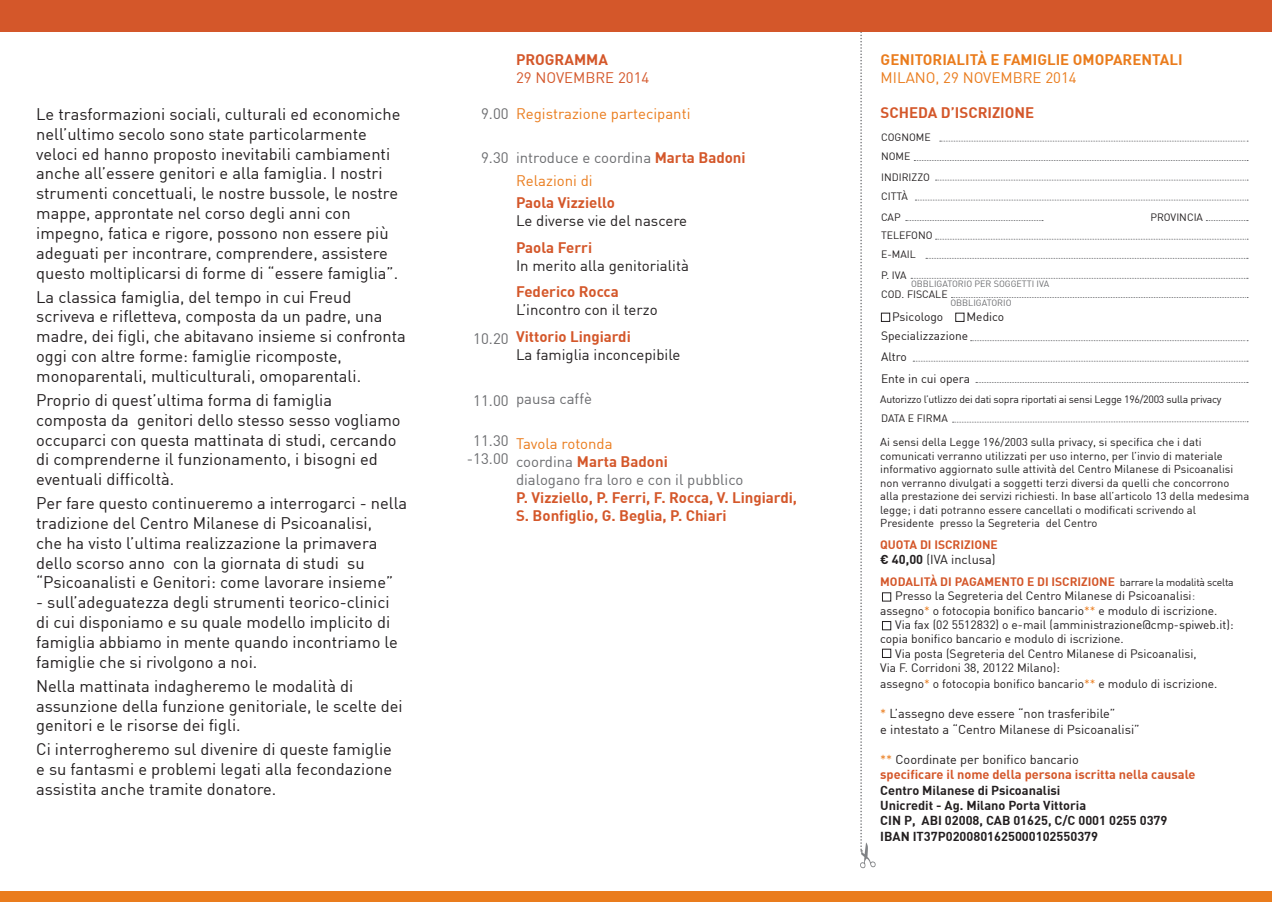
<style>
.page{position:relative;width:1272px;height:902px;background:#fff}
.page>*{position:absolute;margin:0;border:0;box-sizing:border-box;transform-origin:0 0}
.t1{font:16.5px/19.8px "DIN";color:#231f20}
.t2{font:700 15px/18px "DIN";color:#d4572a}
.relazioni{font:15px/18px "DIN";color:#231f20}
.t3{font:15px/18px "DIN";color:#6c6d70;text-align:center}
.t4{font:15px "DIN";color:#ea7c1d}
.t5{font:700 15px "DIN";color:#ea7c1d}
.t6{font:15px/18px "DIN";color:#d4572a}
.t7{font:700 12.75px "DIN";color:#231f20}
.t8{font:12.75px/15.3px "DIN";color:#231f20}
.t9{font:700 12.75px/15.3px "DIN";color:#d4572a}
.t10{font:12px/14.4px "DIN";color:#231f20}
.t11{font:700 12px "DIN";color:#d4572a}
.t12{font:11.25px/13.5px "DIN";color:#231f20}
.t13{font:10.5px "DIN";letter-spacing:-.025em;color:#231f20}
.t14{font:10.5px "DIN";color:#231f20}
.t15{font:9px "DIN";color:#6c6d70}
.s1{font-weight:700}
.s2{font-weight:700;color:#d4572a}
.s3{font-weight:400;color:#ea7c1d}
.s4{font-weight:400;color:#6c6d70}
.s5{font-weight:400;font-size:10.5px;color:#231f20}
.s6{color:#6c6d70}
.s7{color:#ea7c1d}
.s8{font-weight:400;color:#231f20}
</style>
<div class="page">
<svg style="left:860px;top:32px;width:15px;height:836px"></svg>
<div style="left:881px;top:313px;width:9px;height:9px;border:1px solid #231f20"></div>
<svg style="left:911px;top:278px;width:336px;height:1px"></svg>
<svg style="left:925px;top:258px;width:322px;height:1px"></svg>
<svg style="left:935px;top:239px;width:312px;height:1px"></svg>
<svg style="left:939px;top:141px;width:308px;height:1px"></svg>
<svg style="left:935px;top:180px;width:312px;height:1px"></svg>
<svg style="left:915px;top:200px;width:332px;height:1px"></svg>
<svg style="left:914px;top:160px;width:333px;height:1px"></svg>
<svg style="left:905px;top:220px;width:138px;height:1px"></svg>
<svg style="left:1206px;top:220px;width:41px;height:1px"></svg>
<svg style="left:951px;top:297px;width:296px;height:1px"></svg>
<svg style="left:970px;top:340px;width:277px;height:1px"></svg>
<div style="left:955px;top:313px;width:9px;height:9px;border:1px solid #231f20"></div>
<svg style="left:913px;top:361px;width:334px;height:1px"></svg>
<svg style="left:952px;top:421px;width:295px;height:2px"></svg>
<svg style="left:975px;top:382px;width:272px;height:1px"></svg>
<div style="left:882px;top:592px;width:9px;height:9px;border:1px solid #231f20"></div>
<div style="left:882px;top:621px;width:9px;height:9px;border:1px solid #231f20"></div>
<div style="left:882px;top:648px;width:9px;height:9px;border:1px solid #231f20"></div>
<div style="left:0;top:891px;width:1271px;height:10px;background:#ea7c1d"></div>
<div style="left:0;top:0;width:1271px;height:32px;background:#d4572a"></div>
<p class="t1" style="left:36px;top:104px;width:366px">Le trasformazioni sociali, culturali ed economiche nell’ultimo secolo sono state particolarmente veloci ed hanno proposto inevitabili cambiamenti anche all’essere genitori e alla famiglia. I nostri strumenti concettuali, le nostre bussole, le nostre mappe, approntate nel corso degli anni con impegno, fatica e rigore, possono non essere più adeguati per incontrare, comprendere, assistere questo moltiplicarsi di forme di “essere famiglia”.</p>
<p class="t1" style="left:36px;top:286px;width:371px">La classica famiglia, del tempo in cui Freud scriveva e rifletteva, composta da un padre, una madre, dei figli, che abitavano insieme si confronta oggi con altre forme: famiglie ricomposte, monoparentali, multiculturali, omoparentali.</p>
<p class="t1" style="left:36px;top:389px;width:366px">Proprio di quest’ultima forma di famiglia composta da genitori dello stesso sesso vogliamo occuparci con questa mattinata di studi, cercando di comprenderne il funzionamento, i bisogni ed eventuali difficoltà.</p>
<p class="t1" style="left:36px;top:493px;width:372px">Per fare questo continueremo a interrogarci - nella tradizione del Centro Milanese di Psicoanalisi,<br>che ha visto l’ultima realizzazione la primavera dello scorso anno con la giornata di studi su “Psicoanalisti e Genitori: come lavorare insieme”</p>
<p class="t1" style="left:36px;top:592px;width:363px">- sull’adeguatezza degli strumenti teorico-clinici di cui disponiamo e su quale modello implicito di famiglia abbiamo in mente quando incontriamo le famiglie che si rivolgono a noi.</p>
<p class="t1" style="left:36px;top:675px;width:368px">Nella mattinata indagheremo le modalità di assunzione della funzione genitoriale, le scelte dei genitori e le risorse dei figli.</p>
<p class="t1" style="left:36px;top:739px;width:357px;text-align:justify">Ci interrogheremo sul divenire di queste famiglie e su fantasmi e problemi legati alla fecondazione assistita anche tramite donatore.</p>
<p class="t3" style="left:481px;top:104px;width:29px">9.00</p>
<p class="t3" style="left:481px;top:149px;width:29px">9.30</p>
<p class="t3" style="left:473px;top:329px;width:37px">10.20</p>
<p class="t3" style="left:473px;top:391px;width:37px">11.00</p>
<p class="t3" style="left:467px;top:431px;width:43px">11.30 -13.00</p>
<p class="t6" style="left:516px;top:50px;width:135px"><span class="s1">PROGRAMMA<br></span>29 NOVEMBRE 2014</p>
<p class="t4" style="left:516px;top:104px;width:176px">Registrazione partecipanti</p>
<p class="t3" style="left:516px;top:149px;width:231px">introduce e coordina <span class="s2">Marta Badoni</span></p>
<p class="t4" style="left:516px;top:171px;width:78px">Relazioni di</p>
<p class="relazioni" style="left:516px;top:193px;width:173px"><span class="s2">Paola Vizziello<br></span>Le diverse vie del nascere</p>
<p class="relazioni" style="left:516px;top:238px;width:174px"><span class="s2">Paola Ferri<br></span>In merito alla genitorialità</p>
<p class="relazioni" style="left:516px;top:282px;width:143px"><span class="s2">Federico Rocca<br></span>L’incontro con il terzo</p>
<p class="relazioni" style="left:516px;top:327px;width:166px"><span class="s2">Vittorio Lingiardi<br></span>La famiglia inconcepibile</p>
<p class="t3" style="left:516px;top:389px;width:77px">pausa caffè</p>
<p class="t2" style="left:516px;top:433px;width:282px"><span class="s3">Tavola rotonda<br></span><span class="s4">coordina</span> Marta Badoni<br><span class="s4">dialogano fra loro e con il pubblico<br></span>P. Vizziello, P. Ferri, F. Rocca, V. Lingiardi,<br>S. Bonfiglio, G. Beglia, P. Chiari</p>
<p class="t5" style="left:880px;top:50px;width:303px">GENITORIALITÀ E FAMIGLIE OMOPARENTALI</p>
<p class="t4" style="left:880px;top:68px;width:197px">MILANO, 29 NOVEMBRE 2014</p>
<p class="t2" style="left:880px;top:103px;width:155px">SCHEDA D’ISCRIZIONE</p>
<p class="t14" style="left:881px;top:131px;width:51px">COGNOME</p>
<p class="t13" style="left:881px;top:150px;width:31px">NOME</p>
<p class="t14" style="left:881px;top:170px;width:51px">INDIRIZZO</p>
<p class="t13" style="left:881px;top:189px;width:28px">CITTÀ</p>
<p class="t13" style="left:881px;top:210px;width:21px">CAP</p>
<p class="t14" style="left:1150px;top:211px;width:54px">PROVINCIA</p>
<p class="t14" style="left:881px;top:229px;width:53px">TELEFONO</p>
<p class="t13" style="left:881px;top:248px;width:36px">E-MAIL</p>
<p class="t13" style="left:881px;top:268px;width:27px">P. IVA</p>
<p class="t15" style="left:911px;top:278px;width:140px">OBBLIGATORIO PER SOGGETTI IVA</p>
<p class="t14" style="left:881px;top:287px;width:68px">COD. FISCALE</p>
<p class="t15" style="left:950px;top:297px;width:63px">OBBLIGATORIO</p>
<p class="t10" style="left:892px;top:309px;width:53px">Psicologo</p>
<p class="t10" style="left:966px;top:309px;width:39px">Medico</p>
<p class="t10" style="left:881px;top:328px;width:89px">Specializzazione</p>
<p class="t10" style="left:881px;top:349px;width:27px">Altro</p>
<p class="t10" style="left:881px;top:371px;width:91px">Ente in cui opera</p>
<p class="t13" style="left:880px;top:393px;width:343px">Autorizzo l’utlizzo dei dati sopra riportati ai sensi Legge 196/2003 sulla privacy</p>
<p class="t14" style="left:881px;top:412px;width:68px">DATA E FIRMA</p>
<p class="t12" style="left:880px;top:435px;width:370px">Ai sensi della Legge 196/2003 sulla privacy, si specifica che i dati comunicati verranno utilizzati per uso interno, per l’invio di materiale informativo aggiornato sulle attività del Centro Milanese di Psicoanalisi non verranno divulgati a soggetti terzi diversi da quelli che concorrono alla prestazione dei servizi richiesti. In base all’articolo 13 della medesima legge; i dati potranno essere cancellati o modificati scrivendo al Presidente presso la Segreteria del Centro</p>
<p class="t11" style="left:880px;top:536px;width:119px">QUOTA DI ISCRIZIONE</p>
<p class="t8" style="left:880px;top:551px;width:117px"><span class="s1">€ 40,00</span> (IVA inclusa)</p>
<p class="t11" style="left:880px;top:573px;width:355px">MODALITÀ DI PAGAMENTO E DI ISCRIZIONE <span class="s5">barrare la modalità scelta</span></p>
<p class="t10" style="left:895px;top:588px;width:301px">Presso la Segreteria del Centro Milanese di Psicoanalisi<span class="s6">:</span></p>
<p class="t10" style="left:880px;top:602px;width:339px">assegno<span class="s7">*</span> o fotocopia bonifico bancario<span class="s7">**</span> e modulo di iscrizione.</p>
<p class="t10" style="left:880px;top:617px;width:355px;text-indent:15px">Via fax (02 5512832) o e-mail (amministrazione@cmp-spiweb.it): copia bonifico bancario e modulo di iscrizione.</p>
<p class="t10" style="left:895px;top:646px;width:303px">Via posta (Segreteria del Centro Milanese di Psicoanalisi,</p>
<p class="t10" style="left:880px;top:660px;width:339px;line-height:15.3px">Via F. Corridoni 38, 20122 Milano):<br>assegno<span class="s7">*</span> o fotocopia bonifico bancario<span class="s7">**</span> e modulo di iscrizione.</p>
<p class="t8" style="left:880px;top:705px;width:261px"><span class="s7">*</span> L’assegno deve essere “non trasferibile”<br>e intestato a “Centro Milanese di Psicoanalisi”</p>
<p class="t9" style="left:880px;top:751px;width:317px"><span class="s3">**</span> <span class="s8">Coordinate per bonifico bancario<br></span>specificare il nome della persona iscritta nella causale</p>
<p class="t7" style="left:880px;top:781px;width:182px">Centro Milanese di Psicoanalisi</p>
<p class="t7" style="left:880px;top:797px;width:207px">Unicredit - Ag. Milano Porta Vittoria</p>
<p class="t7" style="left:880px;top:812px;width:289px">CIN P, ABI 02008, CAB 01625, C/C 0001 0255 0379</p>
<p class="t7" style="left:880px;top:827px;width:219px">IBAN IT37P0200801625000102550379</p>
</div>
